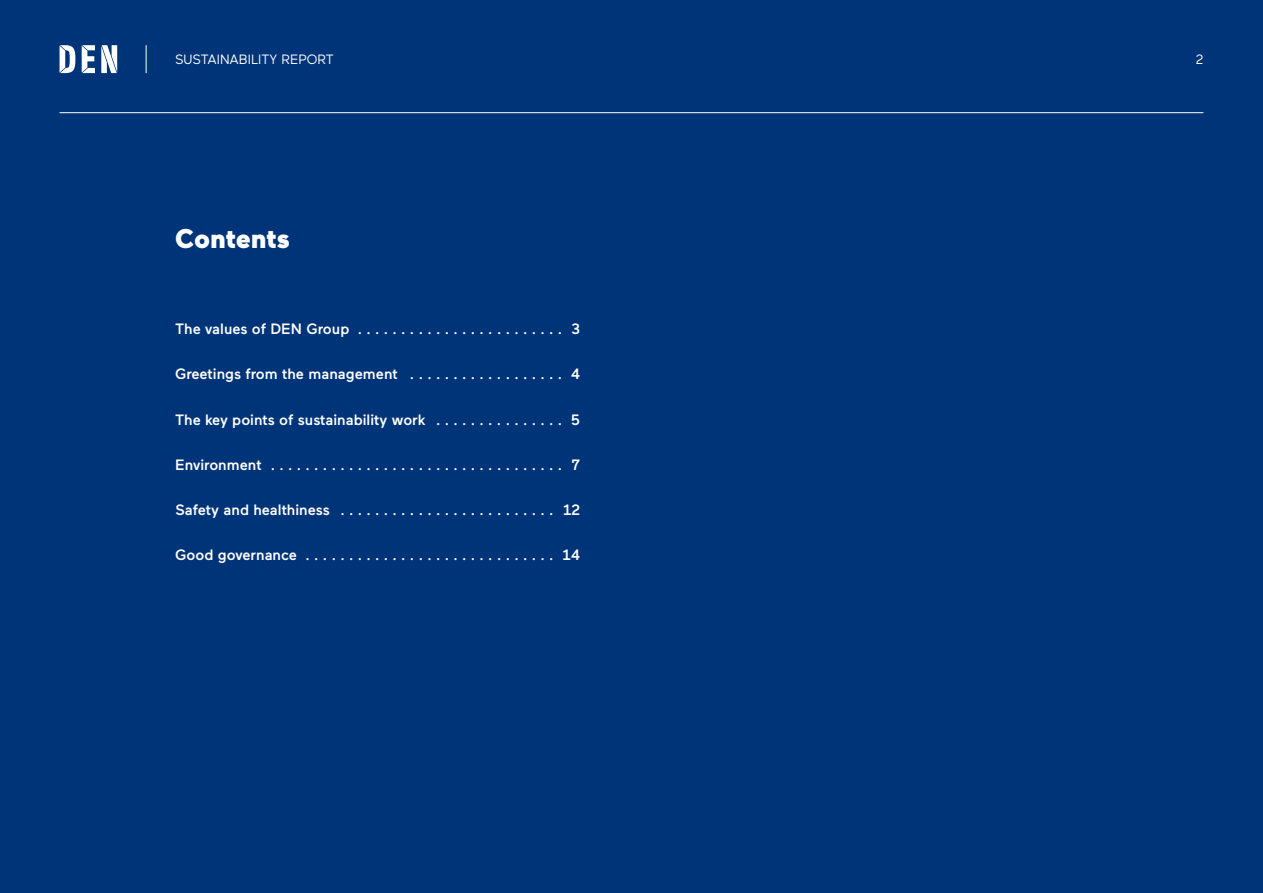
<style>
.page{position:relative;width:1263px;height:893px;background:#003478}
.page>*{position:absolute;margin:0;border:0;box-sizing:border-box;transform-origin:0 0}
.Otsikko{font:900 27px "Maax";color:#fff}
.sisällys{font:500 15px "Maax";color:#fff}
.t1{font:13.5px "Maax";color:#fff}
</style>
<div class="page">
<svg style="left:82px;top:45px;width:13px;height:28px"></svg>
<svg style="left:101px;top:45px;width:16px;height:28px"></svg>
<svg style="left:60px;top:45px;width:15px;height:28px"></svg>
<svg style="left:146px;top:45px;width:1px;height:28px"></svg>
<hr style="left:60px;top:112px;width:1143px;height:1px;background:#fff">
<p class="t1" style="left:175px;top:51px;width:160px">SUSTAINABILITY REPORT</p>
<p class="t1" style="left:1196px;top:51px;width:9px">2</p>
<p class="Otsikko" style="left:175px;top:221px;width:116px">Contents</p>
<p class="sisällys" style="left:175px;top:319px;width:407px">The values of DEN Group . . . . . . . . . . . . . . . . . . . . . . . . 3</p>
<p class="sisällys" style="left:175px;top:364px;width:407px">Greetings from the management . . . . . . . . . . . . . . . . . . 4</p>
<p class="sisällys" style="left:175px;top:410px;width:407px">The key points of sustainability work . . . . . . . . . . . . . . . 5</p>
<p class="sisällys" style="left:175px;top:455px;width:407px">Environment . . . . . . . . . . . . . . . . . . . . . . . . . . . . . . . . . . 7</p>
<p class="sisällys" style="left:175px;top:500px;width:407px">Safety and healthiness . . . . . . . . . . . . . . . . . . . . . . . . . 12</p>
<p class="sisällys" style="left:175px;top:545px;width:407px">Good governance . . . . . . . . . . . . . . . . . . . . . . . . . . . . . 14</p>
</div>
